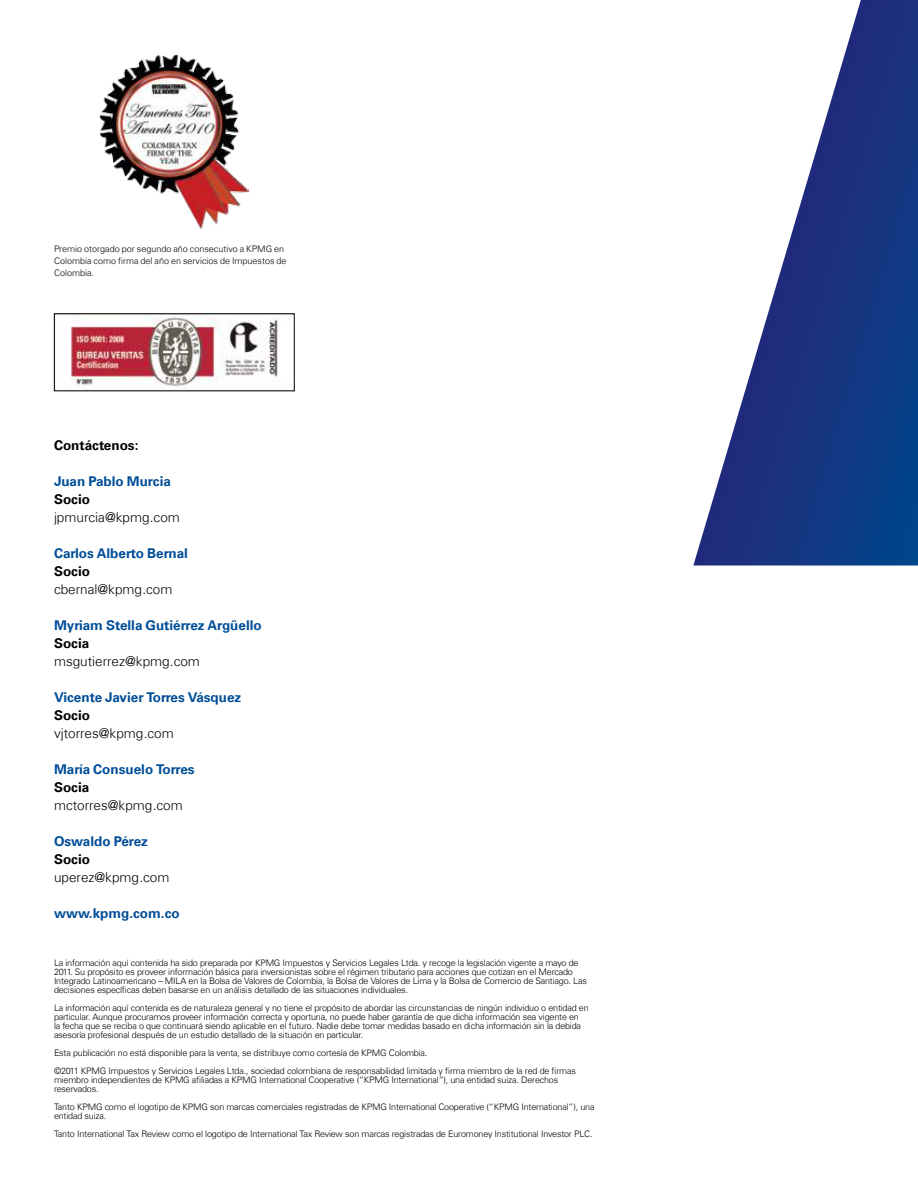
<style>
.page{position:relative;width:918px;height:1188px;background:#fff}
.page>*{position:absolute;margin:0;border:0;box-sizing:border-box;transform-origin:0 0}
.t1{font:700 13.5px "Universfor KPMG";color:#004e98}
.t2{font:300 13.5px "Universfor KPMG";color:#000}
.t3{font:700 13.5px "Universfor KPMG";color:#000}
.t4{font:300 9px/9px "Universfor KPMG";letter-spacing:-.02em;color:#000}
.t5{font:300 9px/12px "Universfor KPMG";color:#000}
</style>
<div class="page">
<img style="left:99px;top:54px;width:150px;height:175px">
<img style="left:71px;top:315px;width:208px;height:74px">
<div style="left:54px;top:313px;width:241px;height:78px;border:1px solid #000"></div>
<svg style="left:693px;top:0;width:225px;height:566px"></svg>
<p class="t5" style="left:54px;top:243px;width:234px">Premio otorgado por segundo año consecutivo a KPMG en<br>Colombia como firma del año en servicios de Impuestos de<br>Colombia.</p>
<h1 class="t3" style="left:54px;top:437px;width:86px">Contáctenos:</h1>
<h1 class="t1" style="left:54px;top:473px;width:118px">Juan Pablo Murcia</h1>
<h1 class="t3" style="left:54px;top:491px;width:38px">Socio</h1>
<h1 class="t2" style="left:54px;top:509px;width:127px">jpmurcia@kpmg.com</h1>
<h1 class="t1" style="left:54px;top:545px;width:135px">Carlos Alberto Bernal</h1>
<h1 class="t3" style="left:54px;top:563px;width:38px">Socio</h1>
<h1 class="t2" style="left:54px;top:581px;width:120px">cbernal@kpmg.com</h1>
<h1 class="t1" style="left:54px;top:617px;width:209px">Myriam Stella Gutiérrez Argüello</h1>
<h1 class="t3" style="left:54px;top:635px;width:37px">Socia</h1>
<h1 class="t2" style="left:54px;top:653px;width:147px">msgutierrez@kpmg.com</h1>
<h1 class="t1" style="left:54px;top:689px;width:189px">Vicente Javier Torres Vásquez</h1>
<h1 class="t3" style="left:54px;top:707px;width:38px">Socio</h1>
<h1 class="t2" style="left:54px;top:725px;width:121px">vjtorres@kpmg.com</h1>
<h1 class="t1" style="left:54px;top:761px;width:142px">María Consuelo Torres</h1>
<h1 class="t3" style="left:54px;top:779px;width:37px">Socia</h1>
<h1 class="t2" style="left:54px;top:797px;width:130px">mctorres@kpmg.com</h1>
<h1 class="t1" style="left:54px;top:833px;width:96px">Oswaldo Pérez</h1>
<h1 class="t3" style="left:54px;top:851px;width:38px">Socio</h1>
<h1 class="t2" style="left:54px;top:869px;width:117px">uperez@kpmg.com</h1>
<h1 class="t1" style="left:54px;top:905px;width:127px">www.kpmg.com.co</h1>
<p class="t4" style="left:54px;top:958px;width:534px">La información aquí contenida ha sido preparada por KPMG Impuestos y Servicios Legales Ltda. y recoge la legislación vigente a mayo de 2011. Su propósito es proveer información básica para inversionistas sobre el régimen tributario para acciones que cotizan en el Mercado Integrado Latinoamericano – MILA en la Bolsa de Valores de Colombia, la Bolsa de Valores de Lima y la Bolsa de Comercio de Santiago. Las decisiones específicas deben basarse en un análisis detallado de las situaciones individuales.</p>
<p class="t4" style="left:54px;top:1003px;width:536px">La información aquí contenida es de naturaleza general y no tiene el propósito de abordar las circunstancias de ningún individuo o entidad en particular. Aunque procuramos proveer información correcta y oportuna, no puede haber garantía de que dicha información sea vigente en<br>la fecha que se reciba o que continuará siendo aplicable en el futuro. Nadie debe tomar medidas basado en dicha información sin la debida asesoría profesional después de un estudio detallado de la situación en particular.</p>
<p class="t4" style="left:54px;top:1043px;width:523px;line-height:18px">Esta publicación no está disponible para la venta, se distribuye como cortesía de KPMG Colombia.<br>©2011 KPMG Impuestos y Servicios Legales Ltda., sociedad colombiana de responsabilidad limitada y firma miembro de la red de firmas</p>
<p class="t4" style="left:54px;top:1075px;width:506px">miembro independientes de KPMG afiliadas a KPMG International Cooperative (“KPMG International”), una entidad suiza. Derechos reservados.</p>
<p class="t4" style="left:54px;top:1102px;width:542px">Tanto KPMG como el logotipo de KPMG son marcas comerciales registradas de KPMG International Cooperative (“KPMG International”), una entidad suiza.</p>
<p class="t4" style="left:54px;top:1129px;width:540px">Tanto International Tax Review como el logotipo de International Tax Review son marcas registradas de Euromoney Institutional Investor PLC.</p>
</div>
